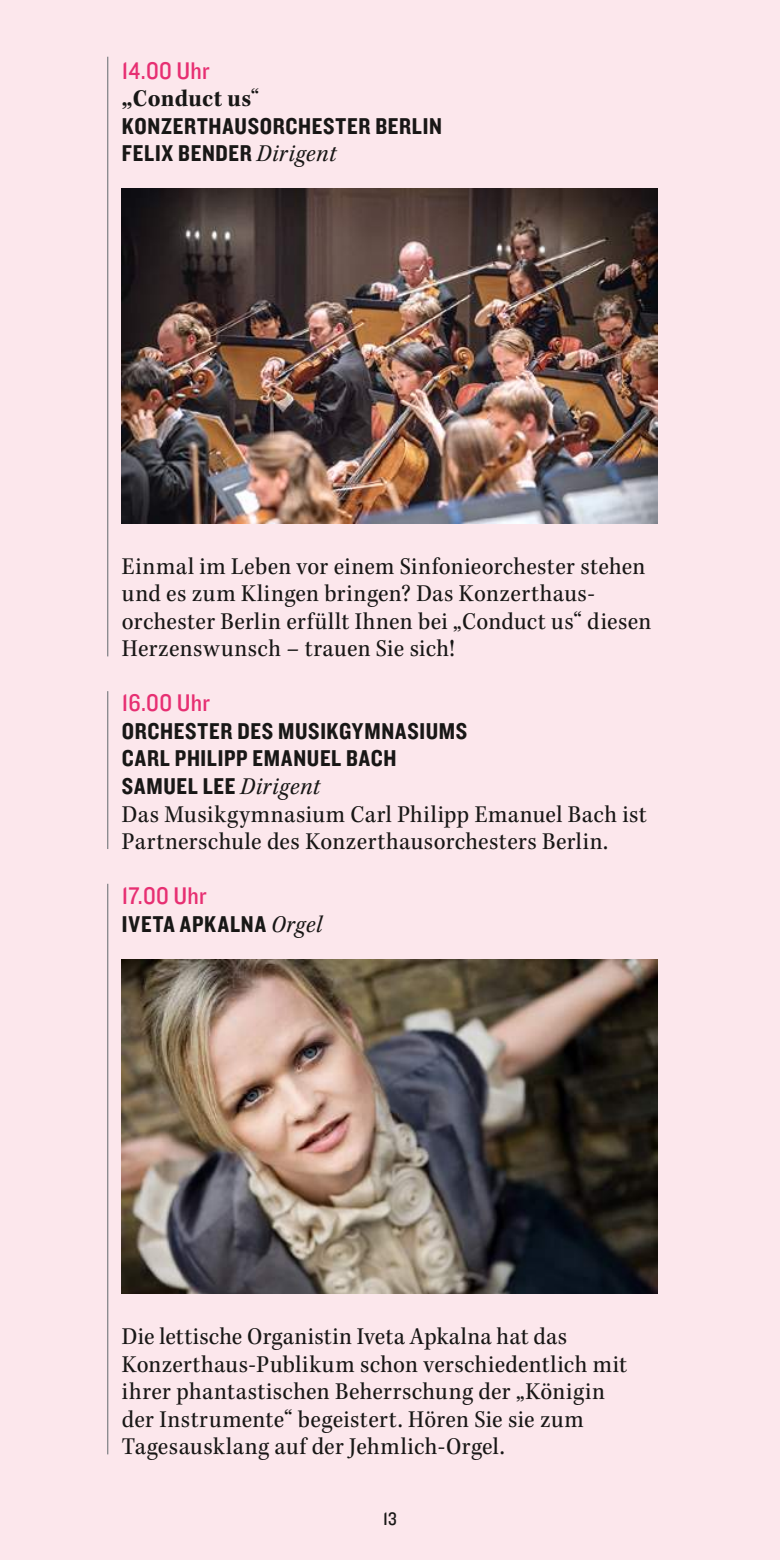
<style>
.page{position:relative;width:780px;height:1560px;background:#fff}
.page>*{position:absolute;margin:0;border:0;box-sizing:border-box;transform-origin:0 0}
.t1{font:25px/27.5px "Kepler Std Scn";letter-spacing:.015em;color:#181716}
.t2{font:25px "Knockout 30 Junior Welterwt";letter-spacing:.01em;color:#e72f72}
.t3{font:25px "Kepler Std Bold Scn";letter-spacing:.01em;color:#181716}
.t4{font:23.75px/27.5px "Knockout 50 Welterweight";letter-spacing:.03em;color:#181716}
.t5{font:18.75px "Knockout 30 Junior Welterwt";color:#181716}
.s1{font-family:"Kepler Std Scn"}
.s2{font-family:"Kepler Std Scn It";font-size:25px}
</style>
<div class="page">
<div style="left:0;top:0;width:780px;height:1559px;background:#fce7ec"></div>
<hr style="left:107px;top:57px;width:1px;height:599px;background:#61696d">
<hr style="left:107px;top:691px;width:1px;height:158px;background:#61696d">
<hr style="left:107px;top:883px;width:1px;height:571px;background:#61696d">
<img style="left:122px;top:189px;width:535px;height:334px">
<img style="left:122px;top:959px;width:535px;height:334px">
<p class="t2" style="left:122px;top:53px;width:89px">14.00 Uhr</p>
<p class="t3" style="left:122px;top:84px;width:139px">„Conduct us<span class="s1">“</span></p>
<p class="t4" style="left:122px;top:111px;width:321px">KONZERTHAUSORCHESTER BERLIN<br>FELIX BENDER <span class="s2">Dirigent</span></p>
<p class="t1" style="left:122px;top:553px;width:531px">Einmal im Leben vor einem Sinfonieorchester stehen und es zum Klingen bringen? Das Konzerthaus&shy;orchester Berlin erfüllt Ihnen bei „Conduct us“ diesen Herzenswunsch – trauen Sie sich!</p>
<p class="t2" style="left:122px;top:686px;width:89px">16.00 Uhr</p>
<p class="t4" style="left:122px;top:716px;width:347px">ORCHESTER DES MUSIKGYMNASIUMS<br>CARL PHILIPP EMANUEL BACH<br>SAMUEL LEE <span class="s2">Dirigent</span></p>
<p class="t1" style="left:122px;top:800px;width:526px">Das Musikgymnasium Carl Philipp Emanuel Bach ist<br>Partnerschule des Konzerthausorchesters Berlin.</p>
<p class="t2" style="left:122px;top:878px;width:86px">17.00 Uhr</p>
<p class="t4" style="left:122px;top:909px;width:201px">IVETA APKALNA <span class="s2">Orgel</span></p>
<p class="t1" style="left:122px;top:1323px;width:506px">Die lettische Organistin Iveta Apkalna hat das Konzerthaus-Publikum schon verschiedentlich mit ihrer phantastischen Beherrschung der „Königin der Instrumente“ begeistert. Hören Sie sie zum Tagesausklang auf der Jehmlich-Orgel.</p>
<p class="t5" style="left:383px;top:1506px;width:15px">13</p>
</div>
